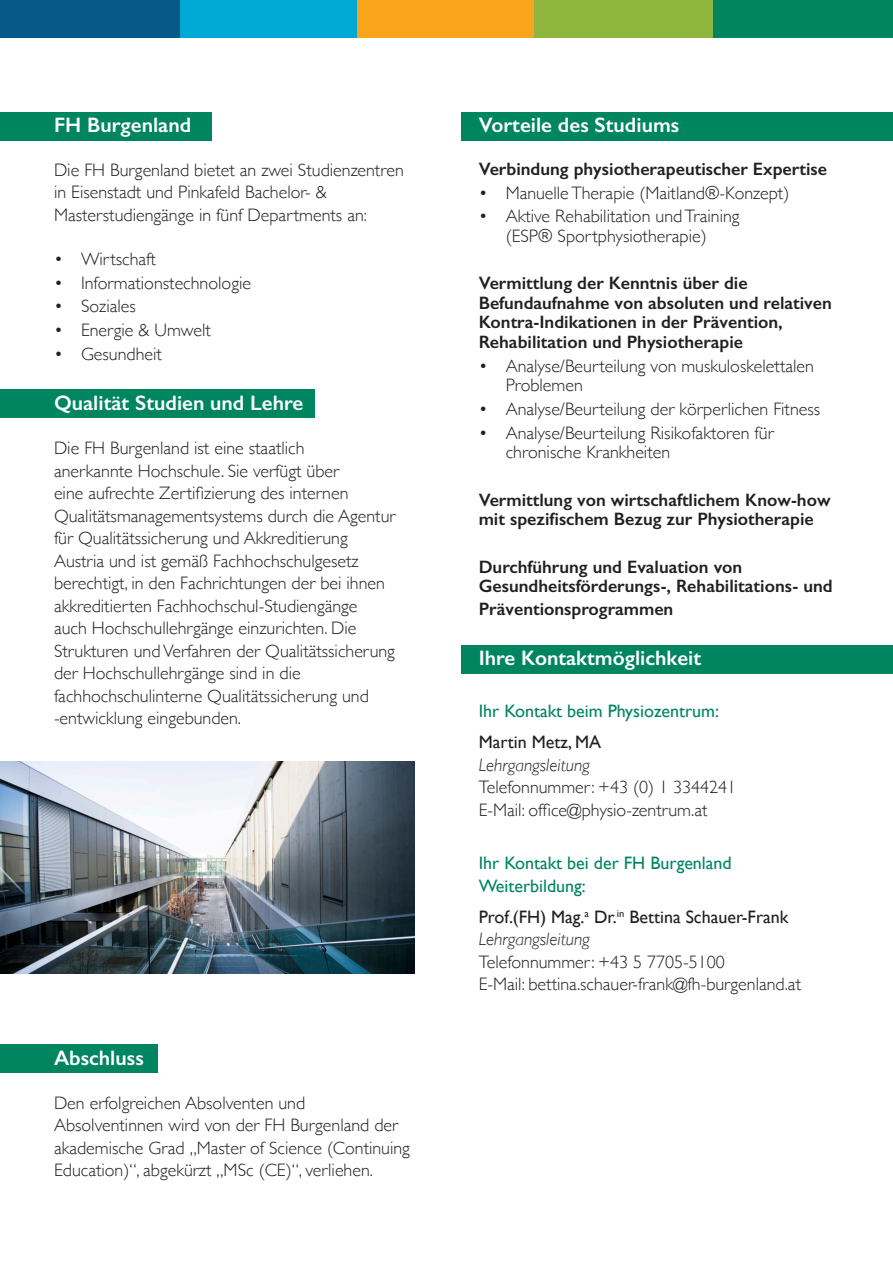
<style>
.page{position:relative;width:893px;height:1263px;background:#fff}
.page>*{position:absolute;margin:0;border:0;box-sizing:border-box;transform-origin:0 0}
.Überschrift{font:600 21px "Gill Sans";color:#fff}
.Fließtext{font:300 18px/22.5px "Gill Sans";color:#231f20}
.Aufzählungen{font:600 18px/19.5px "Gill Sans";color:#231f20}
.Überschrift_2{font:18px/22.5px "Gill Sans";color:#008561}
.Fließtext-2{font:18px "Gill Sans";color:#231f20}
.Fließtext-3{font:italic 300 18px "Gill Sans";color:#231f20}
</style>
<div class="page">
<div style="left:713px;top:0;width:180px;height:37px;background:#008561"></div>
<div style="left:357px;top:0;width:178px;height:37px;background:#f9a51b"></div>
<div style="left:535px;top:0;width:178px;height:37px;background:#8eb63e"></div>
<div style="left:179px;top:0;width:178px;height:37px;background:#00a9d4"></div>
<div style="left:0;top:0;width:179px;height:37px;background:#075a88"></div>
<img style="left:0;top:761px;width:414px;height:213px">
<div style="left:0;top:112px;width:212px;height:28px;background:#008561"></div>
<div style="left:461px;top:112px;width:432px;height:28px;background:#008561"></div>
<div style="left:461px;top:646px;width:432px;height:28px;background:#008561"></div>
<div style="left:0;top:390px;width:315px;height:28px;background:#008561"></div>
<div style="left:0;top:1044px;width:157px;height:28px;background:#008561"></div>
<p class="Überschrift" style="left:54px;top:112px;width:139px">FH Burgenland</p>
<p class="Fließtext" style="left:54px;top:158px;width:351px">Die FH Burgenland bietet an zwei Studienzentren in Eisenstadt und Pinkafeld Bachelor- &amp;<br>Masterstudiengänge in fünf Departments an:</p>
<p class="Fließtext" style="left:54px;top:247px;width:103px">• Wirtschaft</p>
<p class="Fließtext" style="left:54px;top:271px;width:199px">• Informationstechnologie</p>
<p class="Fließtext" style="left:54px;top:294px;width:83px">• Soziales</p>
<p class="Fließtext" style="left:54px;top:318px;width:158px">• Energie &amp; Umwelt</p>
<p class="Fließtext" style="left:54px;top:342px;width:110px">• Gesundheit</p>
<p class="Überschrift" style="left:54px;top:390px;width:251px">Qualität Studien und Lehre</p>
<p class="Fließtext" style="left:54px;top:436px;width:343px">Die FH Burgenland ist eine staatlich<br>anerkannte Hochschule. Sie verfügt über<br>eine aufrechte Zertifizierung des internen Qualitätsmanagementsystems durch die Agentur für Qualitätssicherung und Akkreditierung Austria und ist gemäß Fachhochschulgesetz berechtigt, in den Fachrichtungen der bei ihnen akkreditierten Fachhochschul-Studiengänge<br>auch Hochschullehrgänge einzurichten. Die Strukturen und Verfahren der Qualitätssicherung der Hochschullehrgänge sind in die fachhochschulinterne Qualitätssicherung und -entwicklung eingebunden.</p>
<p class="Überschrift" style="left:54px;top:1045px;width:91px">Abschluss</p>
<p class="Fließtext" style="left:54px;top:1091px;width:253px">Den erfolgreichen Absolventen und</p>
<p class="Fließtext" style="left:54px;top:1113px;width:346px">Absolventinnen wird von der FH Burgenland der</p>
<p class="Fließtext" style="left:54px;top:1136px;width:357px">akademische Grad „Master of Science (Continuing</p>
<p class="Fließtext" style="left:54px;top:1158px;width:321px">Education)“, abgekürzt „MSc (CE)“, verliehen.</p>
<p class="Überschrift" style="left:479px;top:112px;width:202px">Vorteile des Studiums</p>
<p class="Aufzählungen" style="left:479px;top:159px;width:350px">Verbindung physiotherapeutischer Expertise</p>
<p class="Fließtext" style="left:479px;top:181px;width:312px">• Manuelle Therapie (Maitland®-Konzept)</p>
<p class="Fließtext" style="left:479px;top:206px;width:262px;line-height:19.5px;text-align:center">• Aktive Rehabilitation und Training (ESP® Sportphysiotherapie)</p>
<p class="Aufzählungen" style="left:479px;top:273px;width:355px">Vermittlung der Kenntnis über die Befundaufnahme von absoluten und relativen Kontra-Indikationen in der Prävention, Rehabilitation und Physiotherapie</p>
<p class="Fließtext" style="left:506px;top:355px;width:310px;line-height:19.5px;text-indent:-27px">• Analyse/Beurteilung von muskuloskelettalen<br>Problemen</p>
<p class="Fließtext" style="left:479px;top:397px;width:343px">• Analyse/Beurteilung der körperlichen Fitness</p>
<p class="Fließtext" style="left:506px;top:422px;width:270px;line-height:19.5px;text-indent:-27px">• Analyse/Beurteilung Risikofaktoren für chronische Krankheiten</p>
<p class="Aufzählungen" style="left:479px;top:490px;width:353px">Vermittlung von wirtschaftlichem Know-how mit spezifischem Bezug zur Physiotherapie</p>
<p class="Aufzählungen" style="left:479px;top:557px;width:355px">Durchführung und Evaluation von<br>Gesundheitsförderungs-, Rehabilitations- und</p>
<p class="Aufzählungen" style="left:479px;top:599px;width:196px">Präventionsprogrammen</p>
<p class="Überschrift" style="left:479px;top:645px;width:224px">Ihre Kontaktmöglichkeit</p>
<p class="Überschrift_2" style="left:479px;top:700px;width:242px">Ihr Kontakt beim Physiozentrum:</p>
<p class="Fließtext-2" style="left:479px;top:732px;width:124px">Martin Metz, MA</p>
<p class="Fließtext-3" style="left:479px;top:755px;width:113px">Lehrgangsleitung</p>
<p class="Fließtext" style="left:479px;top:775px;width:259px">Telefonnummer: +43 (0) 1 3344241</p>
<p class="Fließtext" style="left:479px;top:798px;width:230px">E-Mail: office@physio-zentrum.at</p>
<p class="Überschrift_2" style="left:479px;top:852px;width:255px">Ihr Kontakt bei der FH Burgenland<br>Weiterbildung:</p>
<p class="Fließtext-2" style="left:479px;top:906px;width:311px">Prof.(FH) Mag.<sup>a</sup> Dr.<sup>in</sup> Bettina Schauer-Frank</p>
<p class="Fließtext-3" style="left:479px;top:929px;width:113px">Lehrgangsleitung</p>
<p class="Fließtext" style="left:479px;top:950px;width:247px">Telefonnummer: +43 5 7705-5100</p>
<p class="Fließtext" style="left:479px;top:972px;width:324px">E-Mail: bettina.schauer-frank@fh-burgenland.at</p>
</div>
